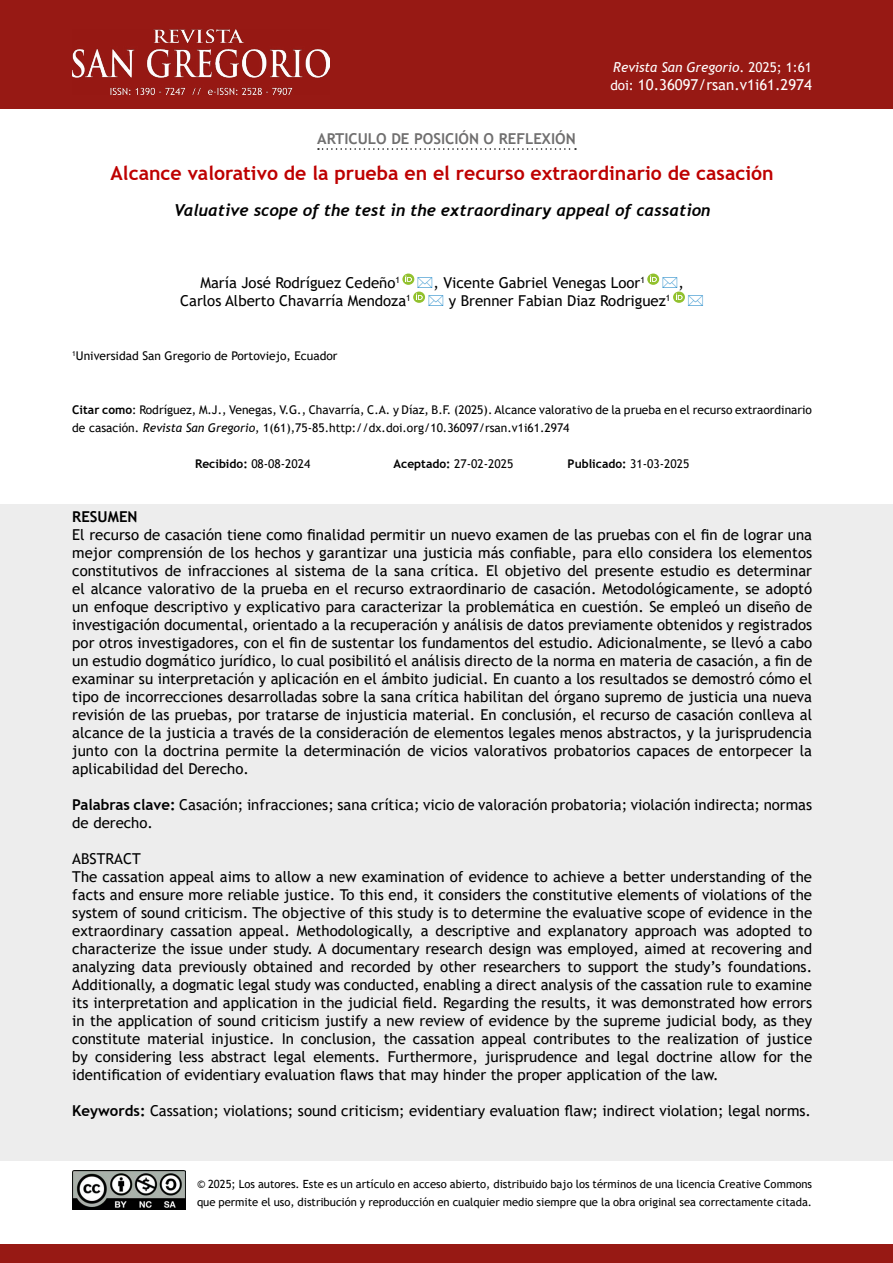
<style>
.page{position:relative;width:893px;height:1263px;background:#fff}
.page>*{position:absolute;margin:0;border:0;box-sizing:border-box;transform-origin:0 0}
.t1{font:700 19.5px "Trebuchet MS";color:#be0000}
.t2{font:italic 700 16.5px "Trebuchet";color:#000}
.t3{font:15px/18px "Trebuchet MS";color:#000}
.t4{font:15px "Trebuchet MS";color:#fff}
.t5{font:700 15px "Trebuchet MS";color:#706f6f}
.t6{font:700 15px "Trebuchet MS";color:#000}
.t7{font:italic 13.5px "Trebuchet MS";color:#fff}
.t8{font:12px/18px "Trebuchet MS";color:#000}
.t9{font:700 12px "Trebuchet MS";color:#000}
.t10{font:11.25px/18px "Trebuchet MS";color:#000}
.s1{font-style:normal}
.s2{font-size:13.5px}
.s3{font-weight:700}
.s4{font-style:italic}
.s5{font-weight:400}
</style>
<div class="page">
<div style="left:0;top:1245px;width:893px;height:18px;background:#971914"></div>
<div style="left:0;top:0;width:893px;height:108px;background:#971914"></div>
<svg style="left:318px;top:148px;width:258px;height:2px"></svg>
<div style="left:0;top:504px;width:893px;height:657px;background:#ededed"></div>
<img style="left:72px;top:29px;width:257px;height:65px">
<img style="left:72px;top:1170px;width:114px;height:40px">
<svg style="left:402px;top:274px;width:23px;height:29px"></svg>
<svg style="left:647px;top:274px;width:38px;height:29px"></svg>
<p class="t7" style="left:613px;top:59px;width:200px">Revista San Gregorio<span class="s1">. 2025; 1:61</span></p>
<p class="t4" style="left:610px;top:75px;width:203px"><span class="s2">doi:</span> 10.36097/rsan.v1i61.2974</p>
<p class="t5" style="left:317px;top:129px;width:260px">ARTICULO DE POSICIÓN O REFLEXIÓN</p>
<h1 class="t1" style="left:111px;top:161px;width:665px">Alcance valorativo de la prueba en el recurso extraordinario de casación</h1>
<p class="t2" style="left:174px;top:200px;width:538px">Valuative scope of the test in the extraordinary appeal of cassation</p>
<p class="t3" style="left:200px;top:274px;width:201px">María José Rodríguez Cedeño<sup>1</sup></p>
<p class="t3" style="left:434px;top:274px;width:213px">, Vicente Gabriel Venegas Loor<sup>1</sup></p>
<p class="t3" style="left:678px;top:274px;width:7px">,</p>
<p class="t3" style="left:180px;top:292px;width:232px">Carlos Alberto Chavarría Mendoza<sup>1</sup></p>
<p class="t3" style="left:449px;top:292px;width:223px">y Brenner Fabian Diaz Rodriguez<sup>1</sup></p>
<p class="t8" style="left:72px;top:347px;width:267px"><sup>1</sup>Universidad San Gregorio de Portoviejo, Ecuador</p>
<p class="t8" style="left:72px;top:401px;width:741px"><span class="s3">Citar como</span>: Rodríguez, M.J., Venegas, V.G., Chavarría, C.A. y Díaz, B.F. (2025). Alcance valorativo de la prueba en el recurso extraordinario de casación. <span class="s4">Revista San Gregorio</span>, 1(61),75-85.http://dx.doi.org/10.36097/rsan.v1i61.2974</p>
<p class="t8" style="left:195px;top:455px;width:117px"><span class="s3">Recibido:</span> 08-08-2024</p>
<p class="t8" style="left:394px;top:455px;width:121px"><span class="s3">Aceptado:</span> 27-02-2025</p>
<p class="t9" style="left:568px;top:456px;width:123px">Publicado: <span class="s5">31-03-2025</span></p>
<p class="t6" style="left:72px;top:507px;width:67px">RESUMEN</p>
<p class="t3" style="left:72px;top:526px;width:741px;text-align:justify">El recurso de casación tiene como finalidad permitir un nuevo examen de las pruebas con el fin de lograr una mejor comprensión de los hechos y garantizar una justicia más confiable, para ello considera los elementos constitutivos de infracciones al sistema de la sana crítica. El objetivo del presente estudio es determinar el alcance valorativo de la prueba en el recurso extraordinario de casación. Metodológicamente, se adoptó un enfoque descriptivo y explicativo para caracterizar la problemática en cuestión. Se empleó un diseño de investigación documental, orientado a la recuperación y análisis de datos previamente obtenidos y registrados por otros investigadores, con el fin de sustentar los fundamentos del estudio. Adicionalmente, se llevó a cabo un estudio dogmático jurídico, lo cual posibilitó el análisis directo de la norma en materia de casación, a fin de examinar su interpretación y aplicación en el ámbito judicial. En cuanto a los resultados se demostró cómo el tipo de incorrecciones desarrolladas sobre la sana crítica habilitan del órgano supremo de justicia una nueva revisión de las pruebas, por tratarse de injusticia material. En conclusión, el recurso de casación conlleva al alcance de la justicia a través de la consideración de elementos legales menos abstractos, y la jurisprudencia junto con la doctrina permite la determinación de vicios valorativos probatorios capaces de entorpecer la aplicabilidad del Derecho.</p>
<p class="t3" style="left:72px;top:796px;width:741px"><span class="s3">Palabras clave:</span> Casación; infracciones; sana crítica; vicio de valoración probatoria; violación indirecta; normas de derecho.</p>
<p class="t3" style="left:72px;top:850px;width:741px">ABSTRACT<br>The cassation appeal aims to allow a new examination of evidence to achieve a better understanding of the facts and ensure more reliable justice. To this end, it considers the constitutive elements of violations of the system of sound criticism. The objective of this study is to determine the evaluative scope of evidence in the extraordinary cassation appeal. Methodologically, a descriptive and explanatory approach was adopted to characterize the issue under study. A documentary research design was employed, aimed at recovering and analyzing data previously obtained and recorded by other researchers to support the study’s foundations.<br>Additionally, a dogmatic legal study was conducted, enabling a direct analysis of the cassation rule to examine its interpretation and application in the judicial field. Regarding the results, it was demonstrated how errors in the application of sound criticism justify a new review of evidence by the supreme judicial body, as they constitute material injustice. In conclusion, the cassation appeal contributes to the realization of justice by considering less abstract legal elements. Furthermore, jurisprudence and legal doctrine allow for the identification of evidentiary evaluation flaws that may hinder the proper application of the law.</p>
<p class="t3" style="left:72px;top:1102px;width:740px"><span class="s3">Keywords:</span> Cassation; violations; sound criticism; evidentiary evaluation flaw; indirect violation; legal norms.</p>
<p class="t10" style="left:197px;top:1175px;width:617px">© 2025; Los autores. Este es un artículo en acceso abierto, distribuido bajo los términos de una licencia Creative Commons que permite el uso, distribución y reproducción en cualquier medio siempre que la obra original sea correctamente citada.</p>
</div>
